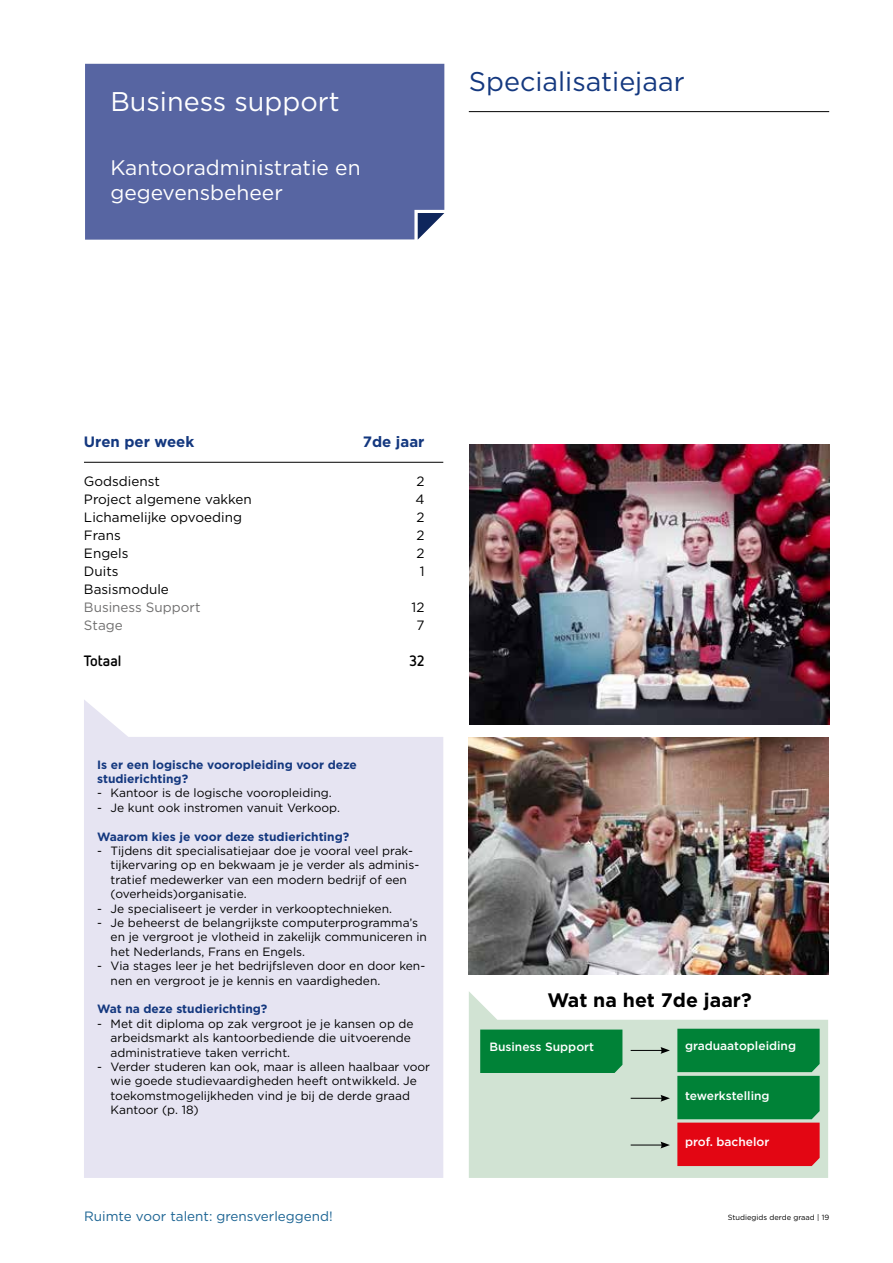
<style>
.page{position:relative;width:893px;height:1263px;background:#fff}
.page>*{position:absolute;margin:0;border:0;box-sizing:border-box;transform-origin:0 0}
.t1{font:27px "Gotham";color:#14387f}
.t2{font:27px "Gotham";color:#fff}
.t3{font:21px/25.2px "Gotham";color:#fff}
.t4{font:700 19.5px "Gotham";color:#000}
.t5{font:700 15px "Gotham";color:#14387f}
.t6{font:700 15px "Netto OT";color:#000}
.t7{font:13.5px "Gotham";color:#000}
.t8{font:13.5px "Gotham";color:#1c6493}
.t9{font:13.5px "Gotham";color:#706f6f}
.t10{font:12px/14.4px "Gotham";color:#000}
.t11{font:700 12px/14.4px "Gotham";color:#14387f}
.t12{font:500 12px "Gotham";color:#fff}
.t13{font:7.5px "Gotham";color:#000}
</style>
<div class="page">
<svg style="left:84px;top:700px;width:359px;height:478px;background:#e7e5f2"></svg>
<div style="left:85px;top:64px;width:359px;height:176px;background:#5765a2"></div>
<hr style="left:84px;top:462px;width:359px;height:1px;background:#000">
<img style="left:469px;top:738px;width:359px;height:236px">
<svg style="left:469px;top:992px;width:359px;height:186px;fill:#d1e3d3"></svg>
<hr style="left:631px;top:1050px;width:32px;height:1px;background:#000">
<svg style="left:660px;top:1047px;width:10px;height:7px"></svg>
<hr style="left:631px;top:1098px;width:32px;height:1px;background:#000">
<svg style="left:660px;top:1095px;width:10px;height:7px"></svg>
<svg style="left:677px;top:1029px;width:143px;height:137px;background:#536135"></svg>
<hr style="left:631px;top:1145px;width:32px;height:1px;background:#000">
<svg style="left:660px;top:1141px;width:10px;height:7px"></svg>
<div style="left:480px;top:1029px;width:142px;height:44px;background:#008237"></div>
<img style="left:469px;top:444px;width:360px;height:280px">
<hr style="left:469px;top:111px;width:360px;height:1px;background:#000">
<h1 class="t2" style="left:110px;top:84px;width:231px">Business support</h1>
<h2 class="t3" style="left:110px;top:155px;width:252px">Kantooradministratie en gegevensbeheer</h2>
<h1 class="t1" style="left:469px;top:64px;width:217px">Specialisatiejaar</h1>
<p class="t5" style="left:84px;top:432px;width:112px">Uren per week</p>
<p class="t5" style="left:363px;top:432px;width:63px">7de jaar</p>
<p class="t7" style="left:84px;top:472px;width:77px">Godsdienst</p>
<p class="t7" style="left:416px;top:472px;width:10px">2</p>
<p class="t7" style="left:84px;top:490px;width:169px">Project algemene vakken</p>
<p class="t7" style="left:415px;top:490px;width:11px">4</p>
<p class="t7" style="left:84px;top:508px;width:159px">Lichamelijke opvoeding</p>
<p class="t7" style="left:416px;top:508px;width:10px">2</p>
<p class="t7" style="left:84px;top:526px;width:38px">Frans</p>
<p class="t7" style="left:416px;top:526px;width:10px">2</p>
<p class="t7" style="left:84px;top:544px;width:46px">Engels</p>
<p class="t7" style="left:416px;top:544px;width:10px">2</p>
<p class="t7" style="left:84px;top:562px;width:36px">Duits</p>
<p class="t7" style="left:420px;top:562px;width:6px">1</p>
<p class="t7" style="left:84px;top:580px;width:86px">Basismodule</p>
<p class="t9" style="left:84px;top:598px;width:118px">Business Support</p>
<p class="t7" style="left:412px;top:598px;width:14px">12</p>
<p class="t9" style="left:84px;top:616px;width:40px">Stage</p>
<p class="t7" style="left:416px;top:616px;width:10px">7</p>
<p class="t6" style="left:84px;top:651px;width:39px">Totaal</p>
<p class="t6" style="left:409px;top:651px;width:17px">32</p>
<p class="t11" style="left:97px;top:757px;width:261px">Is er een logische vooropleiding voor deze studierichting?</p>
<p class="t10" style="left:97px;top:786px;width:236px">- Kantoor is de logische vooropleiding.</p>
<p class="t10" style="left:97px;top:800px;width:244px">- Je kunt ook instromen vanuit Verkoop.</p>
<p class="t11" style="left:97px;top:829px;width:254px">Waarom kies je voor deze studierichting?</p>
<p class="t10" style="left:111px;top:843px;width:310px;text-indent:-14px">- Tijdens dit specialisatiejaar doe je vooral veel prak&shy;tijkervaring op en bekwaam je je verder als adminis&shy;tratief medewerker van een modern bedrijf of een (overheids)organisatie.</p>
<p class="t10" style="left:97px;top:901px;width:296px">- Je specialiseert je verder in verkooptechnieken.</p>
<p class="t10" style="left:111px;top:915px;width:318px;text-indent:-14px">- Je beheerst de belangrijkste computerprogramma’s en je vergroot je vlotheid in zakelijk communiceren in het Nederlands, Frans en Engels.</p>
<p class="t10" style="left:111px;top:958px;width:316px;text-indent:-14px">- Via stages leer je het bedrijfsleven door en door ken&shy;nen en vergroot je je kennis en vaardigheden.</p>
<p class="t11" style="left:97px;top:1002px;width:172px">Wat na deze studierichting?</p>
<p class="t10" style="left:111px;top:1016px;width:305px;text-indent:-14px">- Met dit diploma op zak vergroot je je kansen op de arbeidsmarkt als kantoorbediende die uitvoerende administratieve taken verricht.</p>
<p class="t10" style="left:111px;top:1059px;width:321px;text-indent:-14px">- Verder studeren kan ook, maar is alleen haalbaar voor wie goede studievaardigheden heeft ontwikkeld. Je toekomstmogelijkheden vind je bij de derde graad Kantoor (p. 18)</p>
<h3 class="t4" style="left:547px;top:987px;width:206px">Wat na het 7de jaar?</h3>
<p class="t12" style="left:489px;top:1039px;width:106px">Business Support</p>
<p class="t12" style="left:685px;top:1038px;width:113px">graduaatopleiding</p>
<p class="t12" style="left:685px;top:1088px;width:86px">tewerkstelling</p>
<p class="t12" style="left:685px;top:1134px;width:86px">prof. bachelor</p>
<p class="t8" style="left:84px;top:1207px;width:250px">Ruimte voor talent: grensverleggend!</p>
<p class="t13" style="left:728px;top:1212px;width:103px">Studiegids derde graad | 19</p>
</div>
